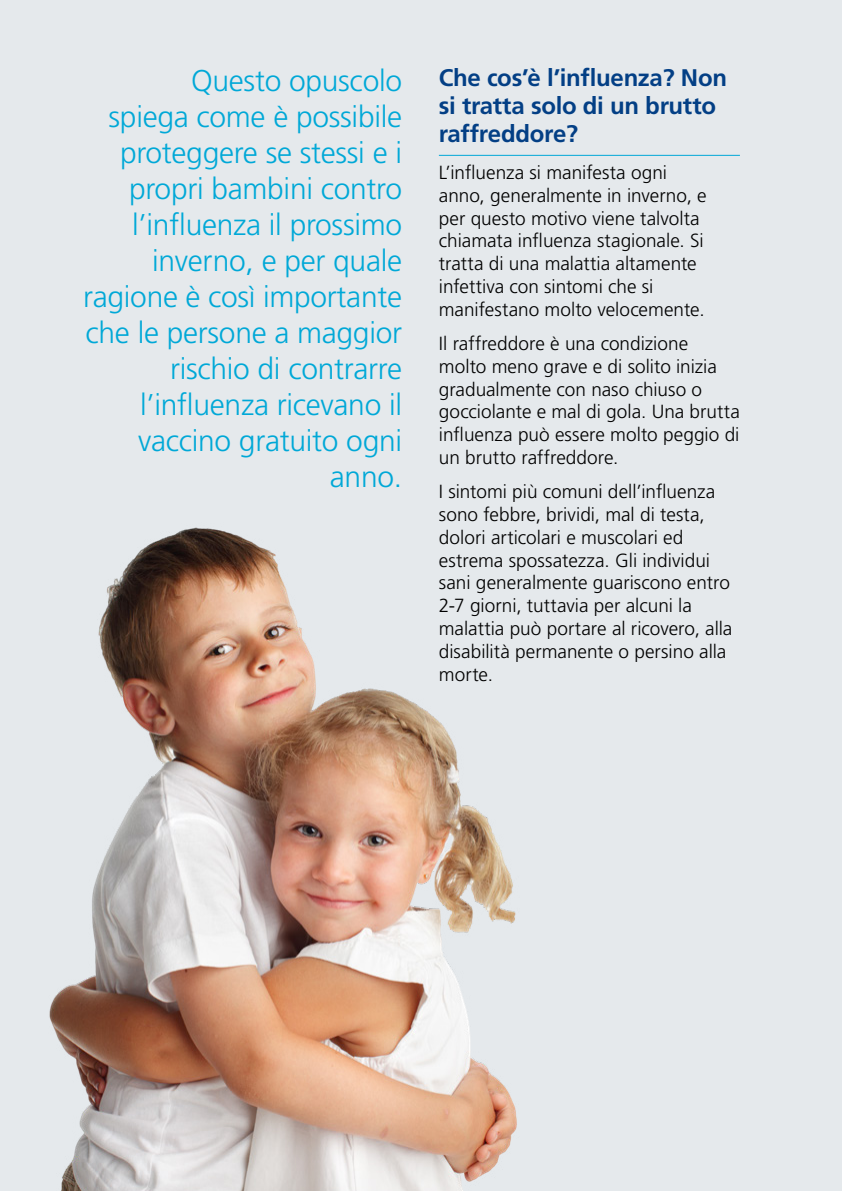
<style>
.page{position:relative;width:842px;height:1191px;background:#e5e9ec}
.page>*{position:absolute;margin:0;border:0;box-sizing:border-box;transform-origin:0 0}
.pull{font:300 30px/36px "Frutiger";letter-spacing:-.01em;color:#00a8d7;text-align:right}
.t1{font:700 24px/28px "Frutiger";letter-spacing:-.015em;color:#033f85}
.t2{font:300 19px/22.8px "Frutiger";color:#000}
</style>
<div class="page">
<hr style="left:439px;top:155px;width:301px;height:1px;background:#00a8d7">
<img style="left:49px;top:527px;width:468px;height:664px">
<p class="pull" style="left:83px;top:63px;width:320px">Questo opuscolo<br>spiega come è possibile proteggere se stessi e i propri bambini contro l’influenza il prossimo inverno, e per quale ragione è così importante che le persone a maggior rischio di contrarre l’influenza ricevano il vaccino gratuito ogni anno.</p>
<p class="t1" style="left:439px;top:64px;width:290px">Che cos’è l’influenza? Non si tratta solo di un brutto raffreddore?</p>
<p class="t2" style="left:439px;top:161px;width:269px">L’influenza si manifesta ogni anno, generalmente in inverno, e per questo motivo viene talvolta chiamata influenza stagionale. Si tratta di una malattia altamente infettiva con sintomi che si manifestano molto velocemente.</p>
<p class="t2" style="left:439px;top:332px;width:303px">Il raffreddore è una condizione molto meno grave e di solito inizia gradualmente con naso chiuso o gocciolante e mal di gola. Una brutta influenza può essere molto peggio di un brutto raffreddore.</p>
<p class="t2" style="left:439px;top:480px;width:295px">I sintomi più comuni dell’influenza sono febbre, brividi, mal di testa, dolori articolari e muscolari ed estrema spossatezza. Gli individui sani generalmente guariscono entro<br>2-7 giorni, tuttavia per alcuni la malattia può portare al ricovero, alla disabilità permanente o persino alla morte.</p>
</div>
